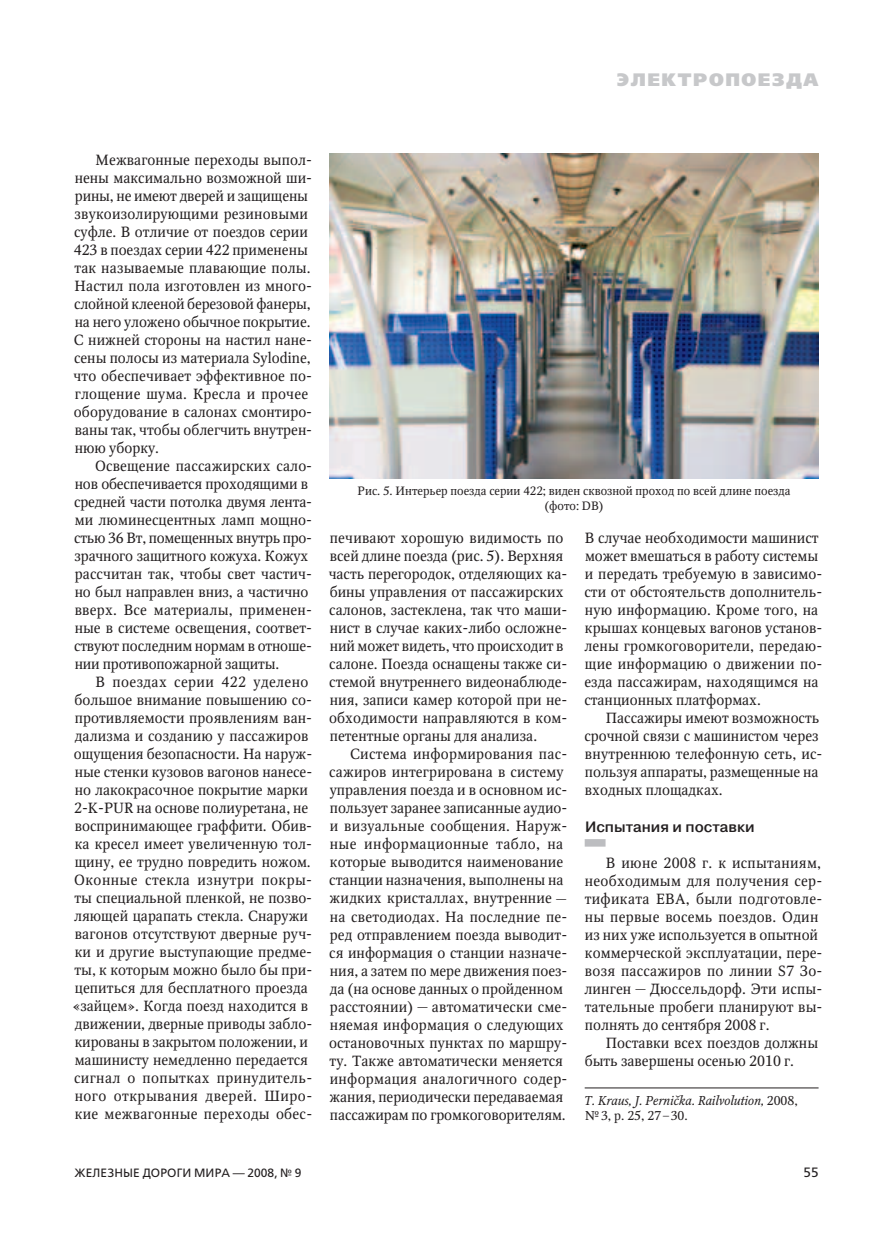
<style>
.page{position:relative;width:893px;height:1234px;background:#fff}
.page>*{position:absolute;margin:0;border:0;box-sizing:border-box;transform-origin:0 0}
.t1{font:800 18px "Free Set";letter-spacing:.09em;color:#c7c8ca}
.t2{font:500 15px "Pragmatica";color:#231f20}
.t3{font:14.7px/18px "Octava";letter-spacing:.005em;color:#231f20}
.t4{font:13.5px "Free Set";color:#231f20}
.t5{font:italic 12.75px/15px "Octava";color:#231f20}
.t6{font:12px/15px "Octava";color:#231f20;text-align:center}
.t7{font:12px "Free Set";letter-spacing:.01em;color:#231f20}
.s1{font-style:normal}
</style>
<div class="page">
<div style="left:585px;top:838px;width:21px;height:8px;background:#bcbdc0"></div>
<hr style="left:585px;top:1087px;width:234px;height:1px;background:#231f20">
<img style="left:330px;top:153px;width:489px;height:325px">
<p class="t1" style="left:617px;top:68px;width:203px">Электропоезда</p>
<p class="t3" style="left:74px;top:151px;width:240px;text-indent:22px">Межвагонные переходы выпол&shy;нены максимально возможной ши&shy;рины, не имеют дверей и защищены звукоизолирующими резиновыми суфле. В отличие от поездов серии<br>423 в поездах серии 422 применены так называемые плавающие полы.<br>Настил пола изготовлен из много&shy;слойной клееной березовой фанеры, на него уложено обычное покрытие.<br>С нижней стороны на настил нане&shy;сены полосы из материала Sylodine, что обеспечивает эффективное по&shy;глощение шума. Кресла и прочее оборудование в салонах смонтиро&shy;ваны так, чтобы облегчить внутрен&shy;нюю уборку.</p>
<p class="t3" style="left:74px;top:457px;width:240px;text-indent:21px">Освещение пассажирских сало&shy;нов обеспечивается проходящими в средней части потолка двумя лента&shy;ми люминесцентных ламп мощно&shy;стью 36 Вт, помещенных внутрь про&shy;зрачного защитного кожуха. Кожух рассчитан так, чтобы свет частич&shy;но был направлен вниз, а частично вверх. Все материалы, применен&shy;ные в системе освещения, соответ&shy;ствуют последним нормам в отноше&shy;нии противопожарной защиты.</p>
<p class="t3" style="left:72px;top:673px;width:241px;text-indent:23px">В поездах серии 422 уделено большое внимание повышению со&shy;противляемости проявлениям ван&shy;дализма и созданию у пассажиров ощущения безопасности. На наруж&shy;ные стенки кузовов вагонов нанесе&shy;но лакокрасочное покрытие марки<br>2‑ K-PUR на основе полиуретана, не воспринимающее граффити. Обив&shy;ка кресел имеет увеличенную тол&shy;щину, ее трудно повредить ножом.<br>Оконные стекла изнутри покры&shy;ты специальной пленкой, не позво&shy;ляющей царапать стекла. Снаружи вагонов отсутствуют дверные руч&shy;ки и другие выступающие предме&shy;ты, к которым можно было бы при&shy;цепиться для бесплатного проезда «зайцем». Когда поезд находится в движении, дверные приводы забло&shy;кированы в закрытом положении, и машинисту немедленно передается сигнал о попытках принудитель&shy;ного открывания дверей. Широ&shy;кие межвагонные переходы обес-</p>
<p class="t6" style="left:358px;top:482px;width:434px">Рис. 5. Интерьер поезда серии 422; виден сквозной проход по всей длине поезда (фото: DB)</p>
<p class="t3" style="left:329px;top:528px;width:240px">печивают хорошую видимость по всей длине поезда (рис. 5). Верхняя часть перегородок, отделяющих ка&shy;бины управления от пассажирских салонов, застеклена, так что маши&shy;нист в случае каких‑либо осложне&shy;ний может видеть, что происходит в салоне. Поезда оснащены также си&shy;стемой внутреннего видеонаблюде&shy;ния, записи камер которой при не&shy;обходимости направляются в ком&shy;петентные органы для анализа.</p>
<p class="t3" style="left:329px;top:744px;width:240px;text-indent:21px">Система информирования пас&shy;сажиров интегрирована в систему управления поезда и в основном ис&shy;пользует заранее записанные аудио&shy;и визуальные сообщения. Наруж&shy;ные информационные табло, на которые выводится наименование станции назначения, выполнены на жидких кристаллах, внутренние — на светодиодах. На последние пе&shy;ред отправлением поезда выводит&shy;ся информация о станции назначе&shy;ния, а затем по мере движения поез&shy;да (на основе данных о пройденном расстоянии) — автоматически сме&shy;няемая информация о следующих остановочных пунктах по маршру&shy;ту. Также автоматически меняется информация аналогичного содер&shy;жания, периодически передаваемая пассажирам по громкоговорителям.</p>
<p class="t3" style="left:584px;top:529px;width:240px">В случае необходимости машинист может вмешаться в работу системы и передать требуемую в зависимо&shy;сти от обстоятельств дополнитель&shy;ную информацию. Кроме того, на крышах концевых вагонов установ&shy;лены громкоговорители, передаю&shy;щие информацию о движении по&shy;езда пассажирам, находящимся на станционных платформах.</p>
<p class="t3" style="left:584px;top:709px;width:240px;text-indent:21px">Пассажиры имеют возможность срочной связи с машинистом через внутреннюю телефонную сеть, ис&shy;пользуя аппараты, размещенные на входных площадках.</p>
<p class="t2" style="left:585px;top:816px;width:171px">Испытания и поставки</p>
<p class="t3" style="left:584px;top:853px;width:240px;text-indent:22px">В июне 2008 г. к испытаниям, необходимым для получения сер&shy;тификата ЕВА, были подготовле&shy;ны первые восемь поездов. Один из них уже используется в опытной коммерческой эксплуатации, пере&shy;возя пассажиров по линии S7 Зо&shy;линген — Дюссельдорф. Эти испы&shy;тательные пробеги планируют вы&shy;полнять до сентября 2008 г.</p>
<p class="t3" style="left:585px;top:1033px;width:235px;text-indent:21px">Поставки всех поездов должны быть завершены осенью 2010 г.</p>
<p class="t5" style="left:584px;top:1092px;width:215px">T. Kraus, J. Pernička. Railvolution, <span class="s1">2008, №3, р. 25, 27–30.</span></p>
<p class="t7" style="left:74px;top:1165px;width:229px">Железные дороги мира — 2008, № 9</p>
<p class="t4" style="left:804px;top:1163px;width:17px">55</p>
</div>
